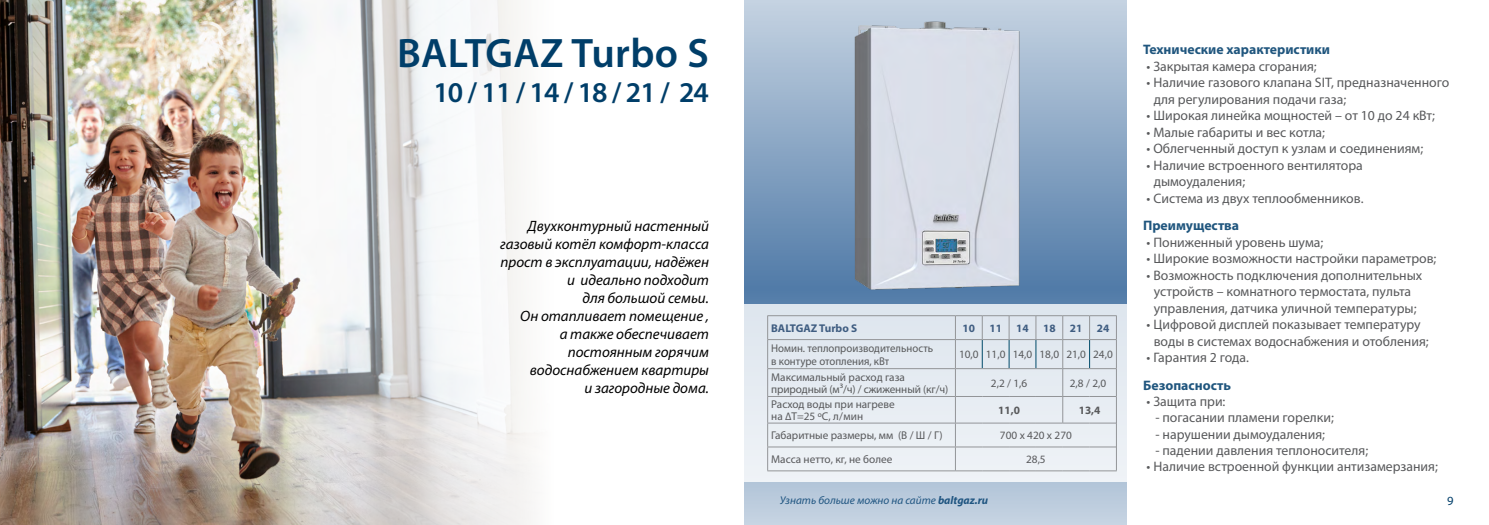
<style>
.page{position:relative;width:1489px;height:525px;background:#fff}
.page>*{position:absolute;margin:0;border:0;box-sizing:border-box;transform-origin:0 0}
.t1{font:600 41.25px "Myriad Pro";letter-spacing:.01em;color:#003e69}
.t2{font:600 28.75px "Myriad Pro";letter-spacing:-.03em;color:#003e69}
.t3{font:italic 15px/18px "Myriad Pro";color:#000;text-align:right}
.t4{font:13.75px/16.5px "Myriad Pro";color:#58595b}
.t5{font:700 13.75px "Myriad Pro";color:#20567e}
.t6{font:12.5px "Myriad Pro";color:#003e69}
.t7{font:11.25px/12.2px "Myriad Pro";color:#58595b}
.t8{font:11.25px/13.5px "Myriad Pro";color:#58595b;scale:.96 1}
.t9{font:italic 11.25px "Myriad Pro";color:#003e69}
.t10{font:700 11.25px "Myriad Pro";color:#3f5d81}
.t11{font:700 11.25px "Myriad Pro";color:#58595b}
.s1{font-weight:700}
</style>
<div class="page">
<svg style="left:744px;top:289px;width:382px;height:235px;background:#a5bbd1"></svg>
<div style="left:744px;top:0;width:382px;height:289px;background:linear-gradient(to bottom,#c5d3e2,#517ba8)"></div>
<img style="left:0;top:0;width:213px;height:524px">
<img style="left:213px;top:0;width:322px;height:524px">
<img style="left:851px;top:8px;width:177px;height:286px">
<div style="left:743px;top:304px;width:389px;height:177px;background:#e6ecf2"></div>
<hr style="left:767px;top:315px;width:188px;height:1px;background:#939598">
<hr style="left:767px;top:339px;width:188px;height:1px;background:#939598">
<hr style="left:767px;top:368px;width:188px;height:1px;background:#939598">
<hr style="left:767px;top:396px;width:188px;height:1px;background:#939598">
<hr style="left:767px;top:422px;width:188px;height:1px;background:#939598">
<hr style="left:767px;top:446px;width:188px;height:1px;background:#939598">
<svg style="left:767px;top:316px;width:1px;height:154px"></svg>
<hr style="left:767px;top:470px;width:188px;height:1px;background:#939598">
<svg style="left:955px;top:315px;width:162px;height:156px"></svg>
<h1 class="t1" style="left:397px;top:27px;width:313px">BALTGAZ Turbo S</h1>
<h2 class="t2" style="left:433px;top:74px;width:277px">10 / 11 / 14 / 18 / 21 / 24</h2>
<p class="t3" style="left:500px;top:217px;width:210px">Двухконтурный настенный газовый котёл комфорт-класса прост в эксплуатации, надёжен и идеально подходит<br>для большой семьи.<br>Он отапливает помещение ,<br>а также обеспечивает постоянным горячим водоснабжением квартиры<br>и загородные дома.</p>
<p class="t10" style="left:771px;top:320px;width:87px">BALTGAZ Turbo S</p>
<p class="t10" style="left:962px;top:320px;width:14px">10</p>
<p class="t10" style="left:989px;top:320px;width:14px">11</p>
<p class="t10" style="left:1016px;top:320px;width:14px">14</p>
<p class="t10" style="left:1043px;top:320px;width:14px">18</p>
<p class="t10" style="left:1069px;top:320px;width:14px">21</p>
<p class="t10" style="left:1096px;top:320px;width:14px">24</p>
<p class="t8" style="left:771px;top:340px;width:170px">Номин. теплопроизводительность в контуре отопления, кВт</p>
<p class="t7" style="left:959px;top:348px;width:155px">10,0 11,0 14,0 18,0 21,0 24,0</p>
<p class="t7" style="left:771px;top:370px;width:179px">Максимальный расход газа природный (м3/ч) / сжиженный (кг/ч)</p>
<p class="t7" style="left:990px;top:376px;width:38px">2,2 / 1,6</p>
<p class="t7" style="left:1069px;top:376px;width:38px">2,8 / 2,0</p>
<p class="t7" style="left:771px;top:399px;width:125px;line-height:11px">Расход воды при нагреве на ∆T=25 ºС, л/мин</p>
<p class="t11" style="left:998px;top:402px;width:23px">11,0</p>
<p class="t11" style="left:1078px;top:402px;width:23px">13,4</p>
<p class="t7" style="left:771px;top:429px;width:173px">Габаритные размеры, мм (В / Ш / Г)</p>
<p class="t7" style="left:999px;top:429px;width:73px">700 х 420 х 270</p>
<p class="t7" style="left:771px;top:453px;width:123px">Масса нетто, кг, не более</p>
<p class="t7" style="left:1026px;top:453px;width:21px">28,5</p>
<p class="t5" style="left:1142px;top:40px;width:188px">Технические характеристики</p>
<p class="t4" style="left:1146px;top:57px;width:172px">• Закрытая камера сгорания;</p>
<p class="t4" style="left:1153px;top:74px;width:297px;text-indent:-7px">• Наличие газового клапана SIT, предназначенного для регулирования подачи газа;</p>
<p class="t4" style="left:1146px;top:107px;width:290px">• Широкая линейка мощностей – от 10 до 24 кВт;</p>
<p class="t4" style="left:1146px;top:123px;width:180px">• Малые габариты и вес котла;</p>
<p class="t4" style="left:1146px;top:140px;width:278px">• Облегченный доступ к узлам и соединениям;</p>
<p class="t4" style="left:1153px;top:156px;width:211px;text-indent:-7px">• Наличие встроенного вентилятора дымоудаления;</p>
<p class="t4" style="left:1146px;top:189px;width:218px">• Система из двух теплообменников.</p>
<p class="t5" style="left:1142px;top:216px;width:98px">Преимущества</p>
<p class="t4" style="left:1146px;top:233px;width:178px">• Пониженный уровень шума;</p>
<p class="t4" style="left:1146px;top:250px;width:291px">• Широкие возможности настройки параметров;</p>
<p class="t4" style="left:1146px;top:266px;width:277px;text-align:center">• Возможность подключения дополнительных устройств – комнатного термостата, пульта управления, датчика уличной температуры;</p>
<p class="t4" style="left:1146px;top:316px;width:284px;text-align:center">• Цифровой дисплей показывает температуру воды в системах водоснабжения и отобления;</p>
<p class="t4" style="left:1146px;top:349px;width:104px">• Гарантия 2 года.</p>
<p class="t5" style="left:1142px;top:376px;width:89px">Безопасность</p>
<p class="t4" style="left:1146px;top:393px;width:80px">• Защита при:</p>
<p class="t4" style="left:1155px;top:409px;width:180px">- погасании пламени горелки;</p>
<p class="t4" style="left:1155px;top:425px;width:171px">- нарушении дымоудаления;</p>
<p class="t4" style="left:1155px;top:441px;width:214px">- падении давления теплоносителя;</p>
<p class="t4" style="left:1146px;top:458px;width:293px">• Наличие встроенной функции антизамерзания;</p>
<p class="t9" style="left:780px;top:493px;width:210px">Узнать больше можно на сайте <span class="s1">baltgaz.ru</span></p>
<p class="t6" style="left:1446px;top:492px;width:8px">9</p>
</div>
